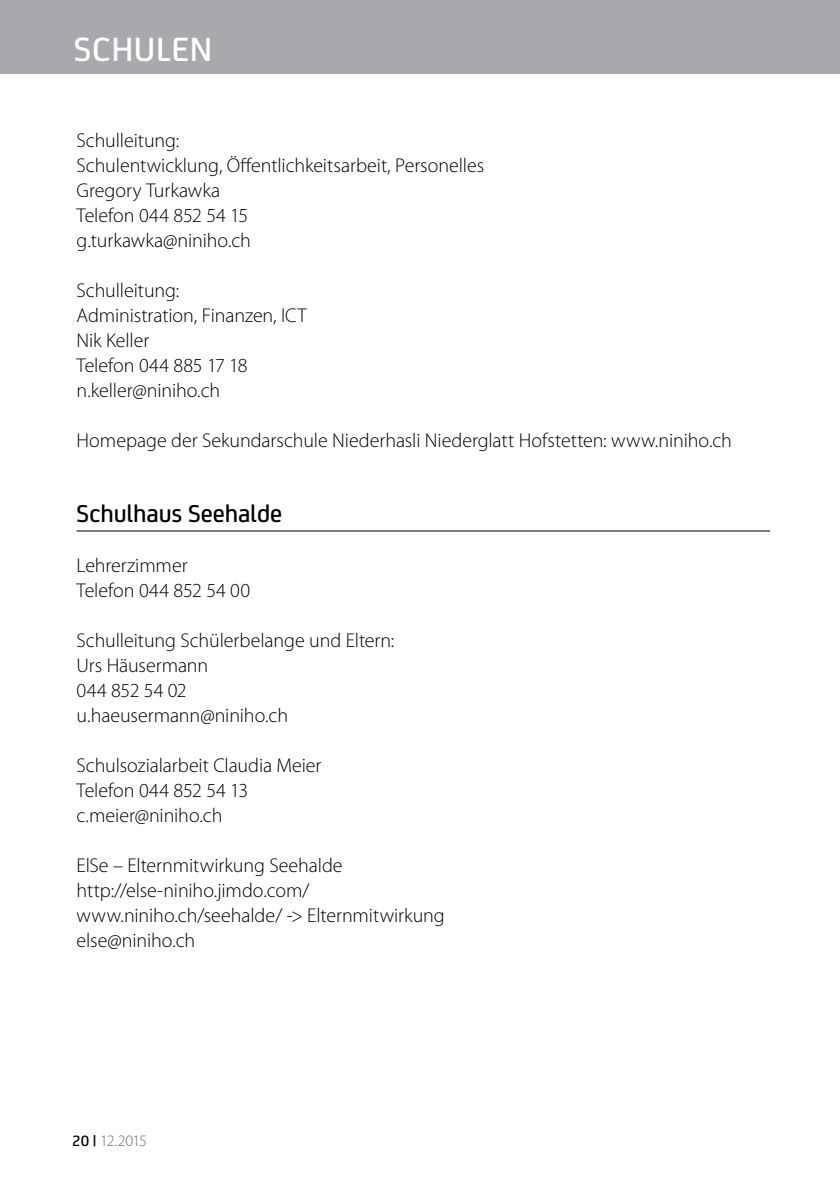
<style>
.page{position:relative;width:840px;height:1191px;background:#fff}
.page>*{position:absolute;margin:0;border:0;box-sizing:border-box;transform-origin:0 0}
.t1{font:500 36px "FS Joey";letter-spacing:.015em;color:#fff}
.t2{font:500 26px "FS Joey";letter-spacing:-.005em;color:#000}
.t3{font:300 20px/25px "Myriad Pro";letter-spacing:-.005em;color:#000}
.t4{font:300 16px "Myriad Pro";letter-spacing:-.055em;color:#6d6e71}
.s1{font-family:"FS Joey";font-weight:500;color:#000}
</style>
<div class="page">
<div style="left:0;top:0;width:839px;height:74px;background:#a7a9ac"></div>
<hr style="left:77px;top:530px;width:692px;height:1px;background:#000">
<h1 class="t1" style="left:74px;top:23px;width:140px">SCHULEN</h1>
<p class="t3" style="left:77px;top:128px;width:409px">Schulleitung:<br>Schulentwicklung, Öffentlichkeitsarbeit, Personelles<br>Gregory Turkawka<br>Telefon 044 852 54 15<br>g.turkawka@niniho.ch</p>
<p class="t3" style="left:77px;top:278px;width:231px">Schulleitung:<br>Administration, Finanzen, ICT<br>Nik Keller<br>Telefon 044 885 17 18 n.keller@niniho.ch</p>
<p class="t3" style="left:77px;top:428px;width:656px">Homepage der Sekundarschule Niederhasli Niederglatt Hofstetten: www.niniho.ch</p>
<h2 class="t2" style="left:77px;top:494px;width:207px">Schulhaus Seehalde</h2>
<p class="t3" style="left:77px;top:553px;width:175px">Lehrerzimmer<br>Telefon 044 852 54 00</p>
<p class="t3" style="left:77px;top:628px;width:319px">Schulleitung Schülerbelange und Eltern:<br>Urs Häusermann<br>044 852 54 02 u.haeusermann@niniho.ch</p>
<p class="t3" style="left:77px;top:753px;width:246px">Schulsozialarbeit Claudia Meier<br>Telefon 044 852 54 13 c.meier@niniho.ch</p>
<p class="t3" style="left:77px;top:853px;width:369px">ElSe – Elternmitwirkung Seehalde http://else-niniho.jimdo.com/ www.niniho.ch/seehalde/ -&gt; Elternmitwirkung else@niniho.ch</p>
<p class="t4" style="left:72px;top:1132px;width:76px"><span class="s1">20 |</span> 12.2015</p>
</div>
